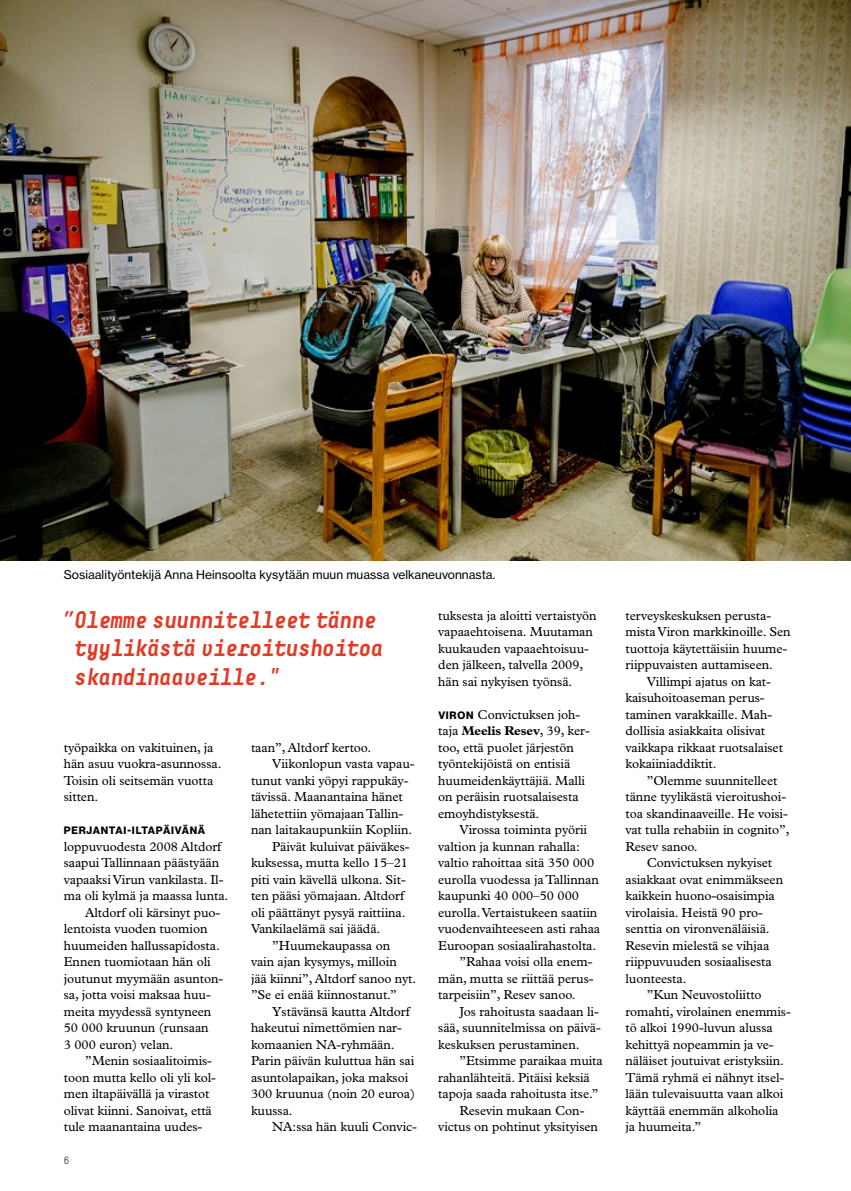
<style>
.page{position:relative;width:851px;height:1191px;background:#fff}
.page>*{position:absolute;margin:0;border:0;box-sizing:border-box;transform-origin:0 0}
.t1{font:italic 700 24px/28.5px "Decima Mono";letter-spacing:-.07em;color:#e13b26;scale:.95 1}
.t2{font:13.05px/16.5px "Plantin Std";letter-spacing:-.005em;color:#000}
.t3{font:12px "N Haas Grotesk TX Std 55 Rg";color:#000}
.t4{font:10.5px "N Haas Grotesk DS Std 75 Bd";letter-spacing:.065em;color:#000}
.t5{font:300 10.5px "Decima Mono";color:#000}
.s1{font-family:"N Haas Grotesk DS Std 75 Bd";font-size:10.5px}
.s2{font-weight:700;font-size:12.75px}
</style>
<div class="page">
<img style="left:0;top:0;width:850px;height:560px">
<p class="t3" style="left:64px;top:568px;width:433px">Sosiaalityöntekijä Anna Heinsoolta kysytään muun muassa velkaneuvonnasta.</p>
<h1 class="t1" style="left:74px;top:605px;width:328px;text-indent:-12px">”Olemme suunnitelleet tänne tyylikästä vieroitushoitoa skandinaaveille."</h1>
<p class="t2" style="left:64px;top:739px;width:159px">työpaikka on vakituinen, ja hän asuu vuokra-asunnossa.<br>Toisin oli seitsemän vuotta sitten.</p>
<p class="t4" style="left:64px;top:824px;width:143px">PERJANTAI-ILTAPÄIVÄNÄ</p>
<p class="t2" style="left:64px;top:838px;width:159px">loppuvuodesta 2008 Altdorf</p>
<p class="t2" style="left:64px;top:854px;width:157px">saapui Tallinnaan päästyään</p>
<p class="t2" style="left:64px;top:871px;width:161px">vapaaksi Virun vankilasta. Il-</p>
<p class="t2" style="left:64px;top:887px;width:166px">ma oli kylmä ja maassa lunta.</p>
<p class="t2" style="left:85px;top:904px;width:137px">Altdorf oli kärsinyt puo-</p>
<p class="t2" style="left:64px;top:920px;width:145px">lentoista vuoden tuomion</p>
<p class="t2" style="left:64px;top:937px;width:157px">huumeiden hallussapidosta.</p>
<p class="t2" style="left:64px;top:953px;width:148px">Ennen tuomiotaan hän oli</p>
<p class="t2" style="left:64px;top:970px;width:161px">joutunut myymään asunton-</p>
<p class="t2" style="left:64px;top:986px;width:148px">sa, jotta voisi maksaa huu-</p>
<p class="t2" style="left:64px;top:1003px;width:149px">meita myydessä syntyneen</p>
<p class="t2" style="left:64px;top:1019px;width:146px">50 000 kruunun (runsaan</p>
<p class="t2" style="left:64px;top:1036px;width:111px">3 000 euron) velan.</p>
<p class="t2" style="left:85px;top:1052px;width:128px">”Menin sosiaalitoimis-</p>
<p class="t2" style="left:64px;top:1069px;width:154px">toon mutta kello oli yli kol-</p>
<p class="t2" style="left:64px;top:1085px;width:147px">men iltapäivällä ja virastot</p>
<p class="t2" style="left:64px;top:1102px;width:149px">olivat kiinni. Sanoivat, että</p>
<p class="t2" style="left:64px;top:1118px;width:140px">tule maanantaina uudes-</p>
<p class="t5" style="left:63px;top:1154px;width:8px">6</p>
<p class="t2" style="left:251px;top:739px;width:122px">taan”, Altdorf kertoo.</p>
<p class="t2" style="left:272px;top:755px;width:144px">Viikonlopun vasta vapau-</p>
<p class="t2" style="left:251px;top:772px;width:159px">tunut vanki yöpyi rappukäy-</p>
<p class="t2" style="left:251px;top:788px;width:153px">tävissä. Maanantaina hänet</p>
<p class="t2" style="left:251px;top:805px;width:154px">lähetettiin yömajaan Tallin-</p>
<p class="t2" style="left:251px;top:821px;width:163px">nan laitakaupunkiin Kopliin.</p>
<p class="t2" style="left:272px;top:838px;width:139px">Päivät kuluivat päiväkes-</p>
<p class="t2" style="left:251px;top:854px;width:158px">kuksessa, mutta kello 15–21</p>
<p class="t2" style="left:251px;top:871px;width:156px">piti vain kävellä ulkona. Sit-</p>
<p class="t2" style="left:251px;top:887px;width:155px">ten pääsi yömajaan. Altdorf</p>
<p class="t2" style="left:251px;top:904px;width:156px">oli päättänyt pysyä raittiina.</p>
<p class="t2" style="left:251px;top:920px;width:131px">Vankilaelämä sai jäädä.</p>
<p class="t2" style="left:272px;top:937px;width:119px">”Huumekaupassa on</p>
<p class="t2" style="left:251px;top:953px;width:147px">vain ajan kysymys, milloin</p>
<p class="t2" style="left:251px;top:970px;width:167px">jää kiinni”, Altdorf sanoo nyt.</p>
<p class="t2" style="left:251px;top:986px;width:147px">”Se ei enää kiinnostanut.”</p>
<p class="t2" style="left:272px;top:1003px;width:139px">Ystävänsä kautta Altdorf</p>
<p class="t2" style="left:251px;top:1019px;width:152px">hakeutui nimettömien nar-</p>
<p class="t2" style="left:251px;top:1036px;width:145px">komaanien NA-ryhmään.</p>
<p class="t2" style="left:251px;top:1052px;width:165px">Parin päivän kuluttua hän sai</p>
<p class="t2" style="left:251px;top:1069px;width:159px">asuntolapaikan, joka maksoi</p>
<p class="t2" style="left:251px;top:1085px;width:165px">300 kruunua (noin 20 euroa)</p>
<p class="t2" style="left:251px;top:1102px;width:43px">kuussa.</p>
<p class="t2" style="left:272px;top:1118px;width:146px">NA:ssa hän kuuli Convic-</p>
<p class="t2" style="left:438px;top:607px;width:160px">tuksesta ja aloitti vertaistyön vapaaehtoisena. Muutaman kuukauden vapaaehtoisuu&shy;den jälkeen, talvella 2009, hän sai nykyisen työnsä.</p>
<p class="t2" style="left:438px;top:706px;width:153px"><span class="s1">VIRON</span> Convictuksen joh&shy;taja <span class="s2">Meelis Resev</span>, 39, ker&shy;too, että puolet järjestön työntekijöistä on entisiä huumeidenkäyttäjiä. Malli on peräisin ruotsalaisesta emoyhdistyksestä.</p>
<p class="t2" style="left:459px;top:821px;width:129px">Virossa toiminta pyörii</p>
<p class="t2" style="left:438px;top:838px;width:143px">valtion ja kunnan rahalla:</p>
<p class="t2" style="left:438px;top:854px;width:157px">valtio rahoittaa sitä 350 000</p>
<p class="t2" style="left:438px;top:871px;width:162px">eurolla vuodessa ja Tallinnan</p>
<p class="t2" style="left:438px;top:887px;width:142px">kaupunki 40 000–50 000</p>
<p class="t2" style="left:438px;top:904px;width:160px">eurolla. Vertaistukeen saatiin</p>
<p class="t2" style="left:438px;top:920px;width:163px">vuodenvaihteeseen asti rahaa</p>
<p class="t2" style="left:438px;top:937px;width:159px">Euroopan sosiaalirahastolta.</p>
<p class="t2" style="left:459px;top:953px;width:134px">”Rahaa voisi olla enem-</p>
<p class="t2" style="left:438px;top:970px;width:157px">män, mutta se riittää perus-</p>
<p class="t2" style="left:438px;top:986px;width:139px">tarpeisiin”, Resev sanoo.</p>
<p class="t2" style="left:459px;top:1003px;width:141px">Jos rahoitusta saadaan li-</p>
<p class="t2" style="left:438px;top:1019px;width:164px">sää, suunnitelmissa on päivä-</p>
<p class="t2" style="left:438px;top:1036px;width:143px">keskuksen perustaminen.</p>
<p class="t2" style="left:459px;top:1052px;width:145px">”Etsimme paraikaa muita</p>
<p class="t2" style="left:438px;top:1069px;width:153px">rahanlähteitä. Pitäisi keksiä</p>
<p class="t2" style="left:438px;top:1085px;width:162px">tapoja saada rahoitusta itse.”</p>
<p class="t2" style="left:459px;top:1102px;width:126px">Resevin mukaan Con-</p>
<p class="t2" style="left:438px;top:1118px;width:161px">victus on pohtinut yksityisen</p>
<p class="t2" style="left:625px;top:607px;width:147px">terveyskeskuksen perusta-</p>
<p class="t2" style="left:625px;top:623px;width:167px">mista Viron markkinoille. Sen</p>
<p class="t2" style="left:625px;top:640px;width:163px">tuottoja käytettäisiin huume-</p>
<p class="t2" style="left:625px;top:656px;width:149px">riippuvaisten auttamiseen.</p>
<p class="t2" style="left:646px;top:673px;width:125px">Villimpi ajatus on kat-</p>
<p class="t2" style="left:625px;top:689px;width:141px">kaisuhoitoaseman perus-</p>
<p class="t2" style="left:625px;top:706px;width:148px">taminen varakkaille. Mah-</p>
<p class="t2" style="left:625px;top:722px;width:141px">dollisia asiakkaita olisivat</p>
<p class="t2" style="left:625px;top:739px;width:159px">vaikkapa rikkaat ruotsalaiset</p>
<p class="t2" style="left:625px;top:755px;width:93px">kokaiiniaddiktit.</p>
<p class="t2" style="left:646px;top:772px;width:132px">”Olemme suunnitelleet</p>
<p class="t2" style="left:625px;top:788px;width:162px">tänne tyylikästä vieroitushoi-</p>
<p class="t2" style="left:625px;top:805px;width:164px">toa skandinaaveille. He voisi-</p>
<p class="t2" style="left:625px;top:821px;width:165px">vat tulla rehabiin in cognito”,</p>
<p class="t2" style="left:625px;top:838px;width:74px">Resev sanoo.</p>
<p class="t2" style="left:646px;top:854px;width:127px">Convictuksen nykyiset</p>
<p class="t2" style="left:625px;top:871px;width:159px">asiakkaat ovat enimmäkseen</p>
<p class="t2" style="left:625px;top:887px;width:151px">kaikkein huono-osaisimpia</p>
<p class="t2" style="left:625px;top:904px;width:139px">virolaisia. Heistä 90 pro-</p>
<p class="t2" style="left:625px;top:920px;width:146px">senttia on vironvenäläisiä.</p>
<p class="t2" style="left:625px;top:937px;width:145px">Resevin mielestä se vihjaa</p>
<p class="t2" style="left:625px;top:953px;width:148px">riippuvuuden sosiaalisesta</p>
<p class="t2" style="left:625px;top:970px;width:63px">luonteesta.</p>
<p class="t2" style="left:646px;top:986px;width:116px">”Kun Neuvostoliitto</p>
<p class="t2" style="left:625px;top:1003px;width:167px">romahti, virolainen enemmis-</p>
<p class="t2" style="left:625px;top:1019px;width:149px">tö alkoi 1990-luvun alussa</p>
<p class="t2" style="left:625px;top:1036px;width:150px">kehittyä nopeammin ja ve-</p>
<p class="t2" style="left:625px;top:1052px;width:160px">näläiset joutuivat eristyksiin.</p>
<p class="t2" style="left:625px;top:1069px;width:160px">Tämä ryhmä ei nähnyt itsel-</p>
<p class="t2" style="left:625px;top:1085px;width:159px">lään tulevaisuutta vaan alkoi</p>
<p class="t2" style="left:625px;top:1102px;width:154px">käyttää enemmän alkoholia</p>
<p class="t2" style="left:625px;top:1118px;width:77px">ja huumeita.”</p>
</div>
